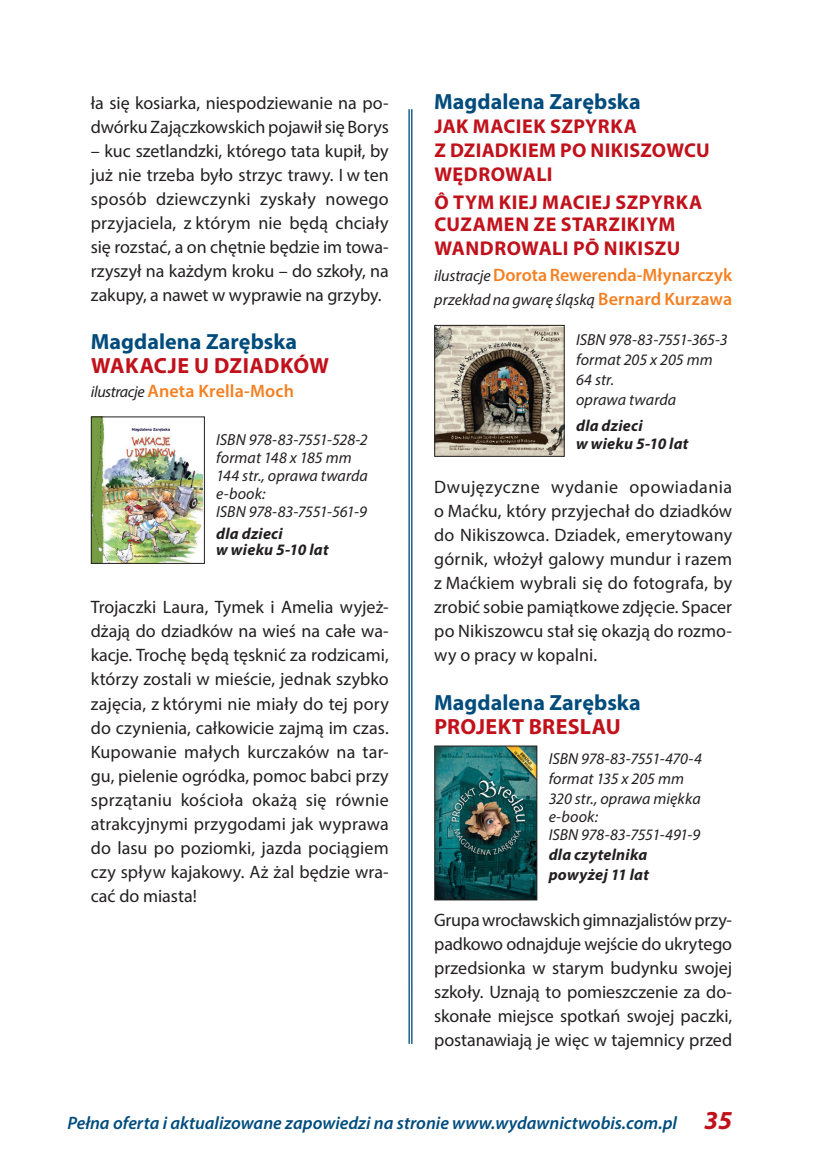
<style>
.page{position:relative;width:823px;height:1163px;background:#fff}
.page>*{position:absolute;margin:0;border:0;box-sizing:border-box;transform-origin:0 0}
.t1{font:700 22px "Myriad Pro";letter-spacing:.005em;color:#014c7d}
.t2{font:700 22px "Myriad Pro";letter-spacing:.015em;color:#c1121c}
.t3{font:700 20px/24px "Myriad Pro";letter-spacing:.02em;color:#c1121c}
.t4{font:18px/24px "Myriad Pro";color:#231f20;text-align:justify}
.t5{font:italic 600 18px "Myriad Pro";color:#014c7d}
.t6{font:600 18px "Myriad Pro";color:#f58021}
.t7{font:italic 16px/18px "Myriad Pro";color:#231f20}
.t8{font:italic 700 16px/16px "Myriad Pro";letter-spacing:.015em;color:#231f20}
.s1{font-weight:400;font-style:italic;font-size:16px;color:#231f20}
.s2{font-weight:600;font-style:normal;font-size:18px;color:#f58021}
.s3{font-weight:700;font-size:26px;color:#c1121c}
</style>
<div class="page">
<hr style="left:411px;top:109px;width:1px;height:934px;background:#014c7d">
<hr style="left:408px;top:109px;width:1px;height:934px;background:#014c7d">
<img style="left:93px;top:418px;width:109px;height:144px">
<div style="left:91px;top:416px;width:114px;height:148px;border:1px solid #231f20"></div>
<img style="left:436px;top:327px;width:126px;height:128px">
<div style="left:434px;top:325px;width:130px;height:132px;border:1px solid #231f20"></div>
<img style="left:436px;top:747px;width:99px;height:151px">
<div style="left:434px;top:745px;width:103px;height:155px;border:1px solid #231f20"></div>
<p class="t4" style="left:91px;top:91px;width:299px">ła się kosiarka, niespodziewanie na po&shy;dwórku Zajączkowskich pojawił się Borys</p>
<p class="t4" style="left:91px;top:139px;width:299px">– kuc szetlandzki, którego tata kupił, by już nie trzeba było strzyc trawy. I w ten sposób dziewczynki zyskały nowego przyjaciela, z którym nie będą chciały się rozstać, a on chętnie będzie im towa&shy;rzyszył na każdym kroku – do szkoły, na zakupy, a nawet w wyprawie na grzyby.</p>
<p class="t1" style="left:91px;top:327px;width:208px">Magdalena Zarębska</p>
<p class="t2" style="left:91px;top:351px;width:239px">WAKACJE U DZIADKÓW</p>
<p class="t6" style="left:91px;top:380px;width:204px"><span class="s1">ilustracje</span> Aneta Krella-Moch</p>
<p class="t7" style="left:216px;top:430px;width:153px">ISBN 978-83-7551-528-2 format 148 x 185 mm<br>144 str., oprawa twarda e-book:<br>ISBN 978-83-7551-561-9</p>
<p class="t8" style="left:216px;top:525px;width:114px">dla dzieci<br>w wieku 5-10 lat</p>
<p class="t4" style="left:91px;top:595px;width:299px">Trojaczki Laura, Tymek i Amelia wyjeż&shy;dżają do dziadków na wieś na całe wa&shy;kacje. Trochę będą tęsknić za rodzicami, którzy zostali w mieście, jednak szybko zajęcia, z którymi nie miały do tej pory do czynienia, całkowicie zajmą im czas.<br>Kupowanie małych kurczaków na tar&shy;gu, pielenie ogródka, pomoc babci przy sprzątaniu kościoła okażą się równie atrakcyjnymi przygodami jak wyprawa do lasu po poziomki, jazda pociągiem czy spływ kajakowy. Aż żal będzie wra&shy;cać do miasta!</p>
<p class="t1" style="left:434px;top:87px;width:208px">Magdalena Zarębska</p>
<p class="t3" style="left:434px;top:114px;width:277px">JAK MACIEK SZPYRKA<br>Z DZIADKIEM PO NIKISZOWCU<br>WĘDROWALI</p>
<p class="t3" style="left:434px;top:191px;width:269px;line-height:22px">Ô TYM KIEJ MACIEJ SZPYRKA<br>CUZAMEN ZE STARZIKIYM</p>
<p class="t3" style="left:434px;top:236px;width:247px">WANDROWALI PŌ NIKISZU</p>
<p class="t6" style="left:434px;top:264px;width:299px"><span class="s1">ilustracje</span> Dorota Rewerenda-Młynarczyk</p>
<p class="t7" style="left:434px;top:290px;width:299px">przekład na gwarę śląską <span class="s2">Bernard Kurzawa</span></p>
<p class="t7" style="left:575px;top:329px;width:153px;line-height:20px">ISBN 978-83-7551-365-3 format 205 x 205 mm<br>64 str.<br>oprawa twarda</p>
<p class="t8" style="left:575px;top:416px;width:114px;line-height:18px">dla dzieci<br>w wieku 5-10 lat</p>
<p class="t4" style="left:434px;top:475px;width:299px">Dwujęzyczne wydanie opowiadania o Maćku, który przyjechał do dziadków do Nikiszowca. Dziadek, emerytowany górnik, włożył galowy mundur i razem z Maćkiem wybrali się do fotografa, by zrobić sobie pamiątkowe zdjęcie. Spacer po Nikiszowcu stał się okazją do rozmo&shy;wy o pracy w kopalni.</p>
<p class="t1" style="left:434px;top:687px;width:208px">Magdalena Zarębska</p>
<p class="t2" style="left:434px;top:711px;width:188px">PROJEKT BRESLAU</p>
<p class="t7" style="left:548px;top:747px;width:155px;line-height:20px">ISBN 978-83-7551-470-4 format 135 x 205 mm<br>320 str., oprawa miękka</p>
<p class="t7" style="left:548px;top:806px;width:153px">e-book:<br>ISBN 978-83-7551-491-9</p>
<p class="t8" style="left:548px;top:843px;width:102px;line-height:20px">dla czytelnika powyżej 11 lat</p>
<p class="t4" style="left:434px;top:907px;width:299px">Grupa wrocławskich gimnazjalistów przy&shy;padkowo odnajduje wejście do ukrytego przedsionka w starym budynku swojej szkoły. Uznają to pomieszczenie za do&shy;skonałe miejsce spotkań swojej paczki, postanawiają je więc w tajemnicy przed</p>
<p class="t5" style="left:67px;top:1110px;width:666px">Pełna oferta i aktualizowane zapowiedzi na stronie www.wydawnictwobis.com.pl <span class="s3">35</span></p>
</div>
